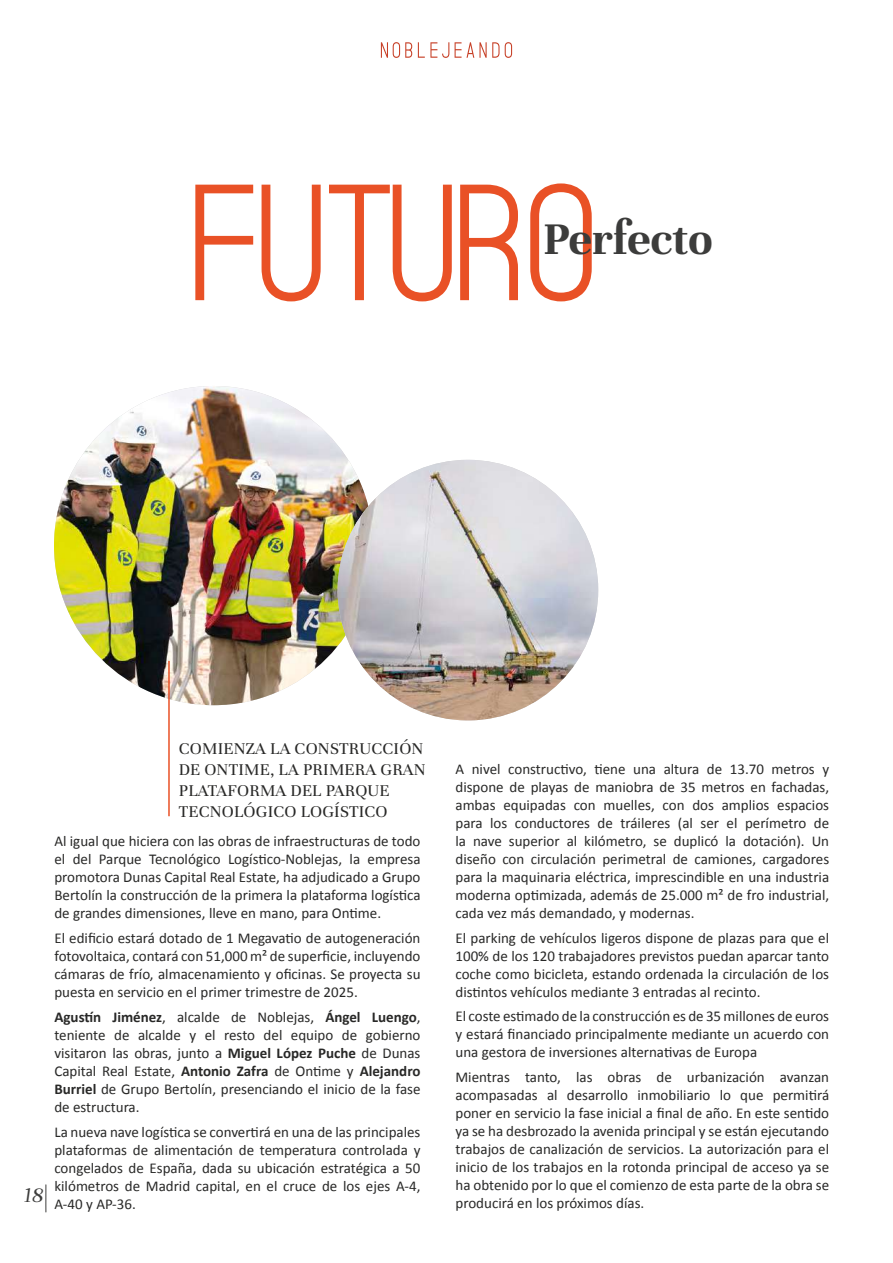
<style>
.page{position:relative;width:893px;height:1263px;background:#fff}
.page>*{position:absolute;margin:0;border:0;box-sizing:border-box;transform-origin:0 0}
.t1{font:160.5px "Roxveil";letter-spacing:-.095em;color:#e95126}
.t2{font:700 49.5px "Unna";color:#3c3c3b}
.t3{font:italic 22.5px "Unna";color:#3c3c3b}
.t4{font:18px/21px "Unna";letter-spacing:.01em;color:#282827}
.t5{font:15px/18px "Calibri";color:#282827;text-align:justify}
.s1{font-weight:700}
</style>
<div class="page">
<svg style="left:45px;top:1184px;width:2px;height:29px"></svg>
<svg style="left:381px;top:42px;width:31px;height:16px"></svg>
<svg style="left:418px;top:42px;width:31px;height:16px"></svg>
<svg style="left:455px;top:42px;width:44px;height:16px"></svg>
<svg style="left:505px;top:42px;width:7px;height:16px"></svg>
<img style="left:54px;top:386px;width:319px;height:319px;border-radius:160px">
<img style="left:338px;top:460px;width:260px;height:260px;border-radius:130px">
<hr style="left:168px;top:661px;width:2px;height:155px;background:#e95126">
<h1 class="t1" style="left:184px;top:143px;width:421px">FUTURO</h1>
<h2 class="t2" style="left:543px;top:203px;width:171px">Perfecto</h2>
<h3 class="t3" style="left:23px;top:1179px;width:21px">18</h3>
<p class="t4" style="left:179px;top:736px;width:249px">COMIENZA LA CONSTRUCCIÓN<br>DE ONTIME, LA PRIMERA GRAN<br>PLATAFORMA DEL PARQUE<br>TECNOLÓGICO LOGÍSTICO</p>
<p class="t5" style="left:54px;top:832px;width:368px">Al igual que hiciera con las obras de infraestructuras de todo el del Parque Tecnológico Logístico-Noblejas, la empresa promotora Dunas Capital Real Estate, ha adjudicado a Grupo Bertolín la construcción de la primera la plataforma logística de grandes dimensiones, lleve en mano, para Ontime.</p>
<p class="t5" style="left:54px;top:928px;width:368px">El edificio estará dotado de 1 Megavatio de autogeneración fotovoltaica, contará con 51,000 m² de superficie, incluyendo cámaras de frío, almacenamiento y oficinas. Se proyecta su puesta en servicio en el primer trimestre de 2025.</p>
<p class="t5" style="left:54px;top:1007px;width:368px"><span class="s1">Agustín Jiménez</span>, alcalde de Noblejas, <span class="s1">Ángel Luengo</span>, teniente de alcalde y el resto del equipo de gobierno visitaron las obras, junto a <span class="s1">Miguel López Puche</span> de Dunas Capital Real Estate, <span class="s1">Antonio Zafra</span> de Ontime y <span class="s1">Alejandro Burriel</span> de Grupo Bertolín, presenciando el inicio de la fase de estructura.</p>
<p class="t5" style="left:54px;top:1122px;width:368px">La nueva nave logística se convertirá en una de las principales plataformas de alimentación de temperatura controlada y congelados de España, dada su ubicación estratégica a 50 kilómetros de Madrid capital, en el cruce de los ejes A-4, A-40 y AP-36.</p>
<p class="t5" style="left:455px;top:759px;width:375px">A nivel constructivo, tiene una altura de 13.70 metros y dispone de playas de maniobra de 35 metros en fachadas, ambas equipadas con muelles, con dos amplios espacios para los conductores de tráileres (al ser el perímetro de la nave superior al kilómetro, se duplicó la dotación). Un diseño con circulación perimetral de camiones, cargadores para la maquinaria eléctrica, imprescindible en una industria moderna optimizada, además de 25.000 m² de fro industrial, cada vez más demandado, y modernas.</p>
<p class="t5" style="left:455px;top:928px;width:375px">El parking de vehículos ligeros dispone de plazas para que el 100% de los 120 trabajadores previstos puedan aparcar tanto coche como bicicleta, estando ordenada la circulación de los distintos vehículos mediante 3 entradas al recinto.</p>
<p class="t5" style="left:455px;top:1007px;width:375px">El coste estimado de la construcción es de 35 millones de euros y estará financiado principalmente mediante un acuerdo con una gestora de inversiones alternativas de Europa</p>
<p class="t5" style="left:455px;top:1067px;width:375px">Mientras tanto, las obras de urbanización avanzan acompasadas al desarrollo inmobiliario lo que permitirá poner en servicio la fase inicial a final de año. En este sentido ya se ha desbrozado la avenida principal y se están ejecutando trabajos de canalización de servicios. La autorización para el inicio de los trabajos en la rotonda principal de acceso ya se ha obtenido por lo que el comienzo de esta parte de la obra se producirá en los próximos días.</p>
</div>
